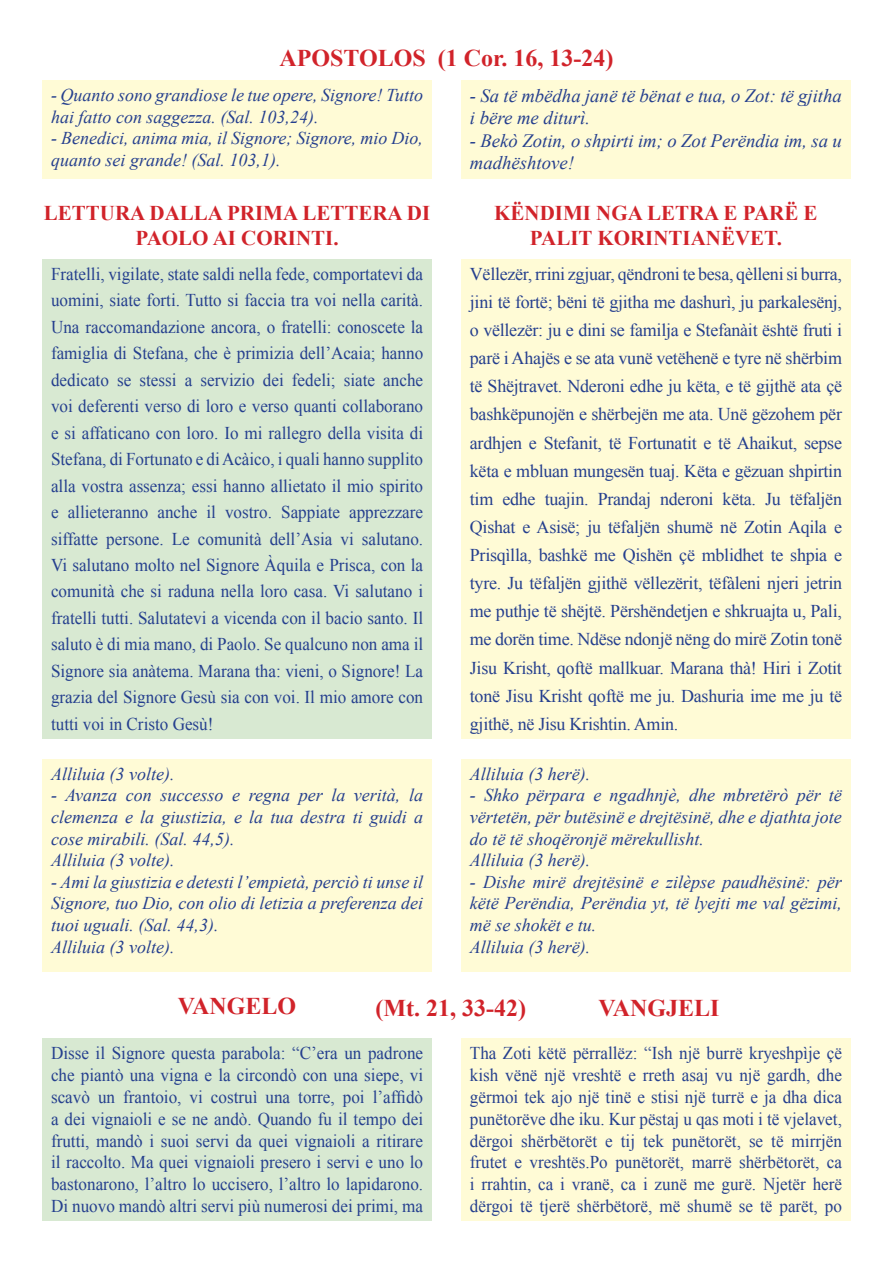
<style>
.page{position:relative;width:893px;height:1263px;background:#fff}
.page>*{position:absolute;margin:0;border:0;box-sizing:border-box;transform-origin:0 0}
.Normale{font:700 24px "Times New Roman";color:#d1232a}
.Corpo_del_testo_2{font:700 21px/25.2px "Times New Roman";color:#d1232a;text-align:center}
.Normale-2{font:700 21px/25.2px "Times New Roman";color:#d1232a;text-align:center}
.Normale-3{font:italic 18.75px/22.5px "Times New Roman";color:#253f8e}
.Normale-4{font:18px/26.5px "Times New Roman";color:#253f8e;text-align:justify;scale:.95 1}
.Normale-5{font:18px/28.2px "Times New Roman";color:#253f8e;text-align:justify}
.Normale-6{font:italic 18px/21.6px "Times New Roman";color:#253f8e;text-align:justify}
</style>
<div class="page">
<div style="left:43px;top:759px;width:389px;height:212px;background:#fffbd6"></div>
<div style="left:461px;top:759px;width:389px;height:212px;background:#fffbd6"></div>
<div style="left:43px;top:259px;width:389px;height:479px;background:#d8e9d2"></div>
<div style="left:461px;top:259px;width:389px;height:479px;background:#fffbd6"></div>
<div style="left:461px;top:80px;width:389px;height:98px;background:#fffbd6"></div>
<div style="left:43px;top:80px;width:389px;height:98px;background:#fffbd6"></div>
<div style="left:43px;top:1038px;width:389px;height:182px;background:#d8e9d2"></div>
<div style="left:461px;top:1038px;width:389px;height:182px;background:#fffbd6"></div>
<p class="Normale" style="left:279px;top:41px;width:336px">APOSTOLOS (1 Cor. 16, 13-24)</p>
<p class="Normale-3" style="left:470px;top:84px;width:374px">- Sa tё mbёdha janё tё bёnat e tua, o Zot: tё gjitha i bёre me diturì.</p>
<p class="Normale-3" style="left:470px;top:129px;width:374px">- Bekò Zotin, o shpirti im; o Zot Perёndia im, sa u madhështove!</p>
<p class="Normale-6" style="left:51px;top:84px;width:374px">- Quanto sono grandiose le tue opere, Signore! Tutto hai fatto con saggezza. (Sal. 103,24).</p>
<p class="Normale-6" style="left:51px;top:127px;width:374px">- Benedici, anima mia, il Signore; Signore, mio Dio, quanto sei grande! (Sal. 103,1).</p>
<p class="Normale-2" style="left:494px;top:200px;width:325px">KËNDIMI NGA LETRA E PARË E<br>PALIT KORINTIANËVET.</p>
<p class="Corpo_del_testo_2" style="left:44px;top:200px;width:388px">LETTURA DALLA PRIMA LETTERA DI<br>PAOLO AI CORINTI.</p>
<p class="Normale-4" style="left:51px;top:260px;width:393px">Fratelli, vigilate, state saldi nella fede, comportatevi da uomini, siate forti. Tutto si faccia tra voi nella carità.<br>Una raccomandazione ancora, o fratelli: conoscete la famiglia di Stefana, che è primizia dell’Acaia; hanno dedicato se stessi a servizio dei fedeli; siate anche voi deferenti verso di loro e verso quanti collaborano e si affaticano con loro. Io mi rallegro della visita di Stefana, di Fortunato e di Acàico, i quali hanno supplito alla vostra assenza; essi hanno allietato il mio spirito e allieteranno anche il vostro. Sappiate apprezzare siffatte persone. Le comunità dell’Asia vi salutano.<br>Vi salutano molto nel Signore Àquila e Prisca, con la comunità che si raduna nella loro casa. Vi salutano i fratelli tutti. Salutatevi a vicenda con il bacio santo. Il saluto è di mia mano, di Paolo. Se qualcuno non ama il Signore sia anàtema. Marana tha: vieni, o Signore! La grazia del Signore Gesù sia con voi. Il mio amore con tutti voi in Cristo Gesù!</p>
<p class="Normale-5" style="left:470px;top:259px;width:374px">Vёllezёr, rrini zgjuar, qёndroni te besa, qèlleni si burra, jini tё fortё; bёni tё gjitha me dashurì, ju parkalesёnj, o vёllezёr: ju e dini se familja e Stefanàit ёshtё fruti i parё i Ahajёs e se ata vunё vetёhenё e tyre nё shёrbim tё Shёjtravet. Nderoni edhe ju kёta, e tё gijthё ata çё bashkёpunojёn e shërbejёn me ata. Unё gёzohem për ardhjen e Stefanit, tё Fortunatit e tё Ahaikut, sepse kёta e mbluan mungesёn tuaj. Kёta e gёzuan shpirtin tim edhe tuajin. Prandaj nderoni kёta. Ju tёfaljën Qishat e Asisё; ju tёfaljёn shumё nё Zotin Aqila e Prisqìlla, bashkё me Qishёn çё mblidhet te shpia e tyre. Ju tёfaljёn gjithё vёllezёrit, tёfàleni njeri jetrin me puthje tё shёjtё. Pёrshёndetjen e shkruajta u, Pali, me dorёn time. Ndёse ndonjё nёng do mirё Zotin tonё Jisu Krisht, qoftё mallkuar. Marana thà! Hiri i Zotit tonё Jisu Krisht qoftё me ju. Dashuria ime me ju tё gjithё, nё Jisu Krishtin. Amin.</p>
<p class="Normale-6" style="left:51px;top:763px;width:125px">Alliluia (3 volte).</p>
<p class="Normale-6" style="left:51px;top:784px;width:374px">- Avanza con successo e regna per la verità, la clemenza e la giustizia, e la tua destra ti guidi a cose mirabili. (Sal. 44,5).</p>
<p class="Normale-6" style="left:51px;top:849px;width:125px">Alliluia (3 volte).</p>
<p class="Normale-6" style="left:51px;top:871px;width:374px">- Ami la giustizia e detesti l’empietà, perciò ti unse il Signore, tuo Dio, con olio di letizia a preferenza dei tuoi uguali. (Sal. 44,3).</p>
<p class="Normale-6" style="left:51px;top:935px;width:125px">Alliluia (3 volte).</p>
<p class="Normale-6" style="left:470px;top:763px;width:122px">Alliluia (3 herë).</p>
<p class="Normale-6" style="left:470px;top:784px;width:374px">- Shko pёrpara e ngadhnjè, dhe mbretёrò pёr tё vёrtetёn, pёr butёsinё e drejtёsinё, dhe e djathta jote do tё tё shoqëronjё mërekullisht.</p>
<p class="Normale-6" style="left:470px;top:849px;width:122px">Alliluia (3 herë).</p>
<p class="Normale-6" style="left:470px;top:871px;width:374px">- Dishe mirё drejtёsinё e zilèpse paudhёsinё: pёr kёtё Perёndia, Perёndia yt, tё lyejti me val gёzimi, mё se shokёt e tu.</p>
<p class="Normale-6" style="left:470px;top:935px;width:122px">Alliluia (3 herë).</p>
<p class="Normale" style="left:178px;top:989px;width:120px">VANGELO</p>
<p class="Normale" style="left:375px;top:991px;width:152px">(Mt. 21, 33-42)</p>
<p class="Normale" style="left:599px;top:991px;width:122px">VANGJELI</p>
<p class="Normale-4" style="left:51px;top:1042px;width:393px;line-height:21.8px">Disse il Signore questa parabola: “C’era un padrone che piantò una vigna e la circondò con una siepe, vi scavò un frantoio, vi costruì una torre, poi l’affidò a dei vignaioli e se ne andò. Quando fu il tempo dei frutti, mandò i suoi servi da quei vignaioli a ritirare il raccolto. Ma quei vignaioli presero i servi e uno lo bastonarono, l’altro lo uccisero, l’altro lo lapidarono.<br>Di nuovo mandò altri servi più numerosi dei primi, ma</p>
<p class="Normale-4" style="left:470px;top:1042px;width:393px;line-height:21.8px">Tha Zoti këtë përrallëz: “Ish një burrë kryeshpìje çë kish vënë një vreshtë e rreth asaj vu një gardh, dhe gërmoi tek ajo një tinë e stisi një turrë e ja dha dica punëtorëve dhe iku. Kur pëstaj u qas moti i të vjelavet, dërgoi shërbëtorët e tij tek punëtorët, se të mirrjën frutet e vreshtës.Po punëtorët, marrë shërbëtorët, ca i rrahtin, ca i vranë, ca i zunë me gurë. Njetër herë dërgoi të tjerë shërbëtorë, më shumë se të parët, po</p>
</div>
